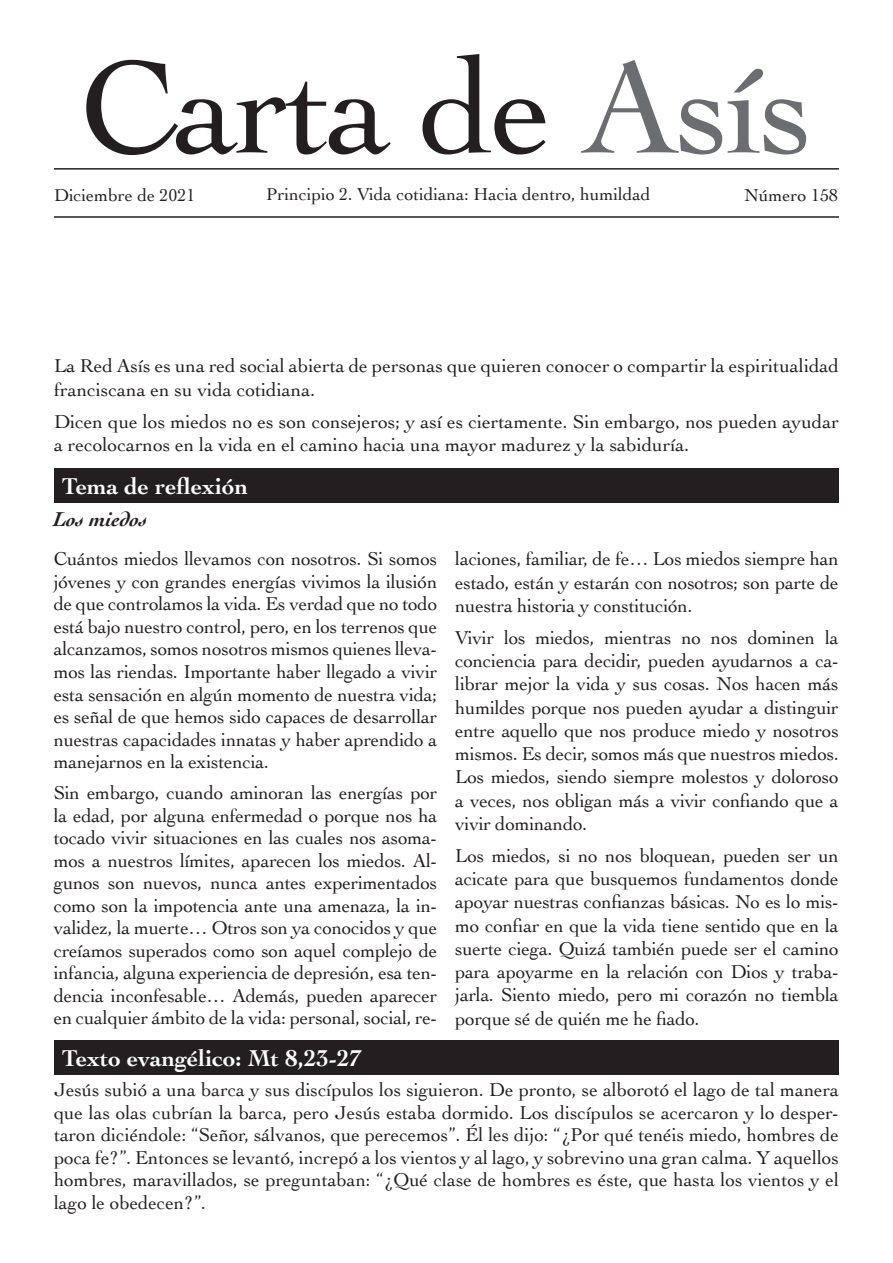
<style>
.page{position:relative;width:893px;height:1263px;background:#fff}
.page>*{position:absolute;margin:0;border:0;box-sizing:border-box;transform-origin:0 0}
.t1{font:138px "Cochin";letter-spacing:-.02em;color:#231f20}
.t2{font:700 24px "Cochin";color:#fff}
.t3{font:italic 700 21px "Cochin";color:#231f20}
.t4{font:19.5px/22.5px "Cochin";color:#231f20;text-align:justify}
.t5{font:18px "Cochin";color:#231f20}
.s1{color:#6c6d70}
</style>
<div class="page">
<div style="left:54px;top:1040px;width:785px;height:34px;background:#231f20"></div>
<div style="left:54px;top:468px;width:785px;height:34px;background:#231f20"></div>
<hr style="left:54px;top:168px;width:785px;height:2px;background:#231f20">
<hr style="left:54px;top:216px;width:785px;height:2px;background:#231f20">
<h1 class="t1" style="left:80px;top:14px;width:735px">Carta de <span class="s1">Asís</span></h1>
<p class="t5" style="left:54px;top:183px;width:143px">Diciembre de 2021</p>
<p class="t5" style="left:266px;top:182px;width:386px">Principio 2. Vida cotidiana: Hacia dentro, humildad</p>
<p class="t5" style="left:744px;top:183px;width:95px">Número 158</p>
<p class="t4" style="left:54px;top:353px;width:786px;line-height:23.4px">La Red Asís es una red social abierta de personas que quieren conocer o compartir la espiritualidad franciscana en su vida cotidiana.</p>
<p class="t4" style="left:54px;top:409px;width:786px;line-height:23.4px">Dicen que los miedos no es son consejeros; y así es ciertamente. Sin embargo, nos pueden ayudar a recolocarnos en la vida en el camino hacia una mayor madurez y la sabiduría.</p>
<p class="t2" style="left:62px;top:470px;width:187px">Tema de reflexión</p>
<p class="t3" style="left:54px;top:505px;width:95px">Los miedos</p>
<p class="t4" style="left:54px;top:547px;width:385px">Cuántos miedos llevamos con nosotros. Si somos jóvenes y con grandes energías vivimos la ilusión de que controlamos la vida. Es verdad que no todo está bajo nuestro control, pero, en los terrenos que alcanzamos, somos nosotros mismos quienes lleva&shy;mos las riendas. Importante haber llegado a vivir esta sensación en algún momento de nuestra vida; es señal de que hemos sido capaces de desarrollar nuestras capacidades innatas y haber aprendido a manejarnos en la existencia.</p>
<p class="t4" style="left:54px;top:781px;width:385px">Sin embargo, cuando aminoran las energías por la edad, por alguna enfermedad o porque nos ha tocado vivir situaciones en las cuales nos asoma&shy;mos a nuestros límites, aparecen los miedos. Al&shy;gunos son nuevos, nunca antes experimentados como son la impotencia ante una amenaza, la in&shy;validez, la muerte… Otros son ya conocidos y que creíamos superados como son aquel complejo de infancia, alguna experiencia de depresión, esa ten&shy;dencia inconfesable… Además, pueden aparecer en cualquier ámbito de la vida: personal, social, re-</p>
<p class="t2" style="left:62px;top:1041px;width:301px">Texto evangélico: Mt 8,23-27</p>
<p class="t4" style="left:455px;top:546px;width:385px;line-height:23.2px">laciones, familiar, de fe… Los miedos siempre han estado, están y estarán con nosotros; son parte de nuestra historia y constitución.</p>
<p class="t4" style="left:455px;top:625px;width:385px;line-height:23.2px">Vivir los miedos, mientras no nos dominen la conciencia para decidir, pueden ayudarnos a ca&shy;librar mejor la vida y sus cosas. Nos hacen más humildes porque nos pueden ayudar a distinguir entre aquello que nos produce miedo y nosotros mismos. Es decir, somos más que nuestros miedos.<br>Los miedos, siendo siempre molestos y doloroso a veces, nos obligan más a vivir confiando que a vivir dominando.</p>
<p class="t4" style="left:455px;top:843px;width:385px;line-height:23.2px">Los miedos, si no nos bloquean, pueden ser un acicate para que busquemos fundamentos donde apoyar nuestras confianzas básicas. No es lo mis&shy;mo confiar en que la vida tiene sentido que en la suerte ciega. Quizá también puede ser el camino para apoyarme en la relación con Dios y traba&shy;jarla. Siento miedo, pero mi corazón no tiembla porque sé de quién me he fiado.</p>
<p class="t4" style="left:54px;top:1078px;width:786px">Jesús subió a una barca y sus discípulos los siguieron. De pronto, se alborotó el lago de tal manera que las olas cubrían la barca, pero Jesús estaba dormido. Los discípulos se acercaron y lo desper&shy;taron diciéndole: “Señor, sálvanos, que perecemos”. Él les dijo: “¿Por qué tenéis miedo, hombres de poca fe?”. Entonces se levantó, increpó a los vientos y al lago, y sobrevino una gran calma. Y aquellos hombres, maravillados, se preguntaban: “¿Qué clase de hombres es éste, que hasta los vientos y el lago le obedecen?”.</p>
</div>
